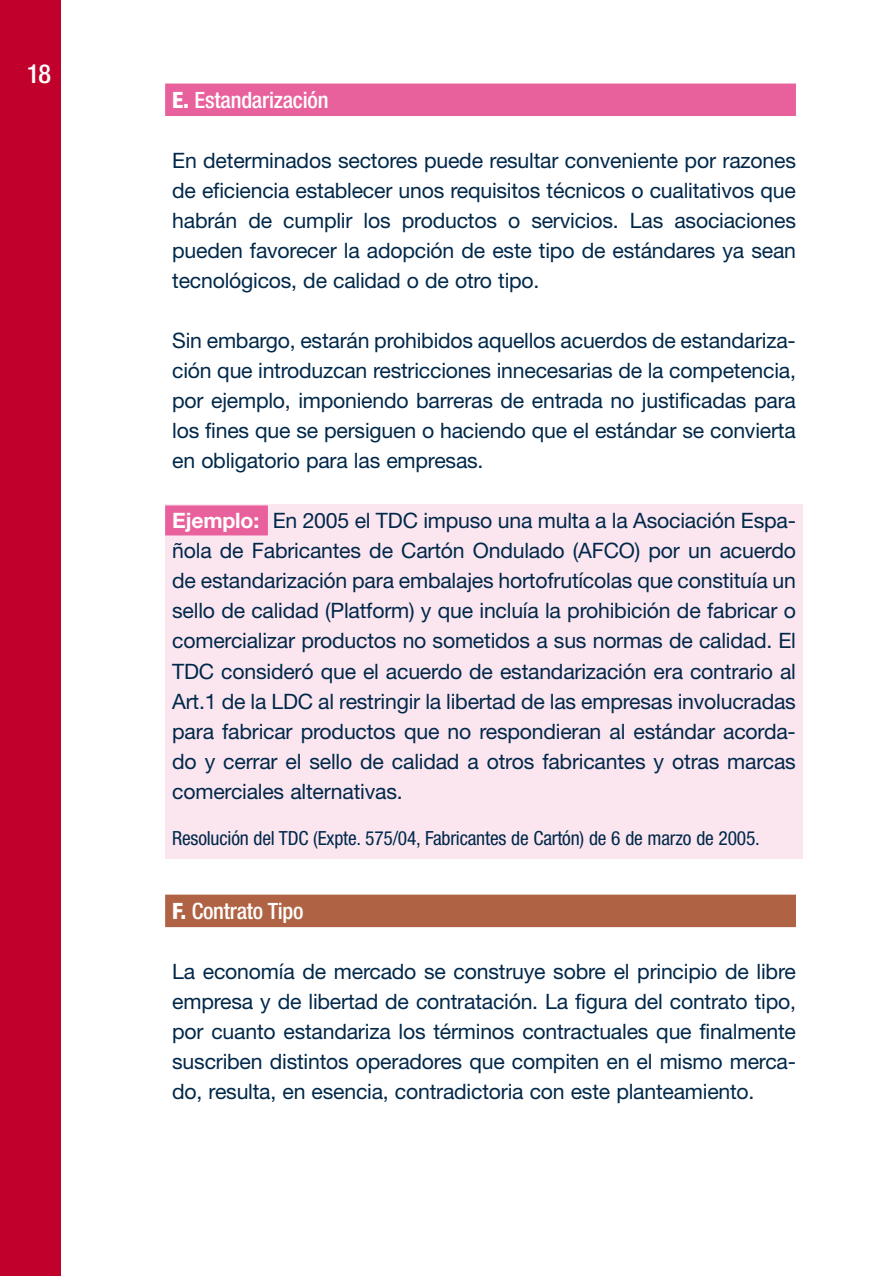
<style>
.page{position:relative;width:886px;height:1276px;background:#fff}
.page>*{position:absolute;margin:0;border:0;box-sizing:border-box;transform-origin:0 0}
.t1{font:500 condensed 26.25px "Helvetica Neue";color:#fff}
.t2{font:500 condensed 22.5px "Helvetica Neue";letter-spacing:-.01em;color:#fff}
.t3{font:21.25px/30px "Helvetica Neue";letter-spacing:-.01em;color:#00284a;text-align:justify}
.t4{font:condensed 19.5px "Helvetica Neue";letter-spacing:-.01em;color:#00284a}
.s1{font-weight:800}
.s2{font-weight:700;color:#fff}
</style>
<div class="page">
<div style="left:165px;top:505px;width:637px;height:354px;background:#fbe5ef"></div>
<div style="left:0;top:0;width:60px;height:1276px;background:#c1002b"></div>
<div style="left:165px;top:83px;width:631px;height:33px;background:#e9619c"></div>
<div style="left:165px;top:505px;width:103px;height:30px;background:#e9619c"></div>
<div style="left:165px;top:894px;width:631px;height:33px;background:#af6344"></div>
<p class="t1" style="left:27px;top:58px;width:26px">18</p>
<p class="t2" style="left:172px;top:87px;width:158px"><span class="s1">E.</span> Estandarización</p>
<p class="t3" style="left:172px;top:145px;width:625px">En determinados sectores puede resultar conveniente por razones de eficiencia establecer unos requisitos técnicos o cualitativos que habrán de cumplir los productos o servicios. Las asociaciones pueden favorecer la adopción de este tipo de estándares ya sean tecnológicos, de calidad o de otro tipo.</p>
<p class="t3" style="left:172px;top:325px;width:625px">Sin embargo, estarán prohibidos aquellos acuerdos de estandariza&shy;ción que introduzcan restricciones innecesarias de la competencia, por ejemplo, imponiendo barreras de entrada no justificadas para los fines que se persiguen o haciendo que el estándar se convierta en obligatorio para las empresas.</p>
<p class="t3" style="left:172px;top:505px;width:625px"><span class="s2">Ejemplo:</span> En 2005 el TDC impuso una multa a la Asociación Espa&shy;ñola de Fabricantes de Cartón Ondulado (AFCO) por un acuerdo de estandarización para embalajes hortofrutícolas que constituía un sello de calidad (Platform) y que incluía la prohibición de fabricar o comercializar productos no sometidos a sus normas de calidad. El TDC consideró que el acuerdo de estandarización era contrario al Art.1 de la LDC al restringir la libertad de las empresas involucradas para fabricar productos que no respondieran al estándar acorda&shy;do y cerrar el sello de calidad a otros fabricantes y otras marcas comerciales alternativas.</p>
<p class="t4" style="left:172px;top:827px;width:589px">Resolución del TDC (Expte. 575/04, Fabricantes de Cartón) de 6 de marzo de 2005.</p>
<p class="t2" style="left:172px;top:898px;width:133px"><span class="s1">F.</span> Contrato Tipo</p>
<p class="t3" style="left:172px;top:956px;width:625px">La economía de mercado se construye sobre el principio de libre empresa y de libertad de contratación. La figura del contrato tipo, por cuanto estandariza los términos contractuales que finalmente suscriben distintos operadores que compiten en el mismo merca&shy;do, resulta, en esencia, contradictoria con este planteamiento.</p>
</div>
